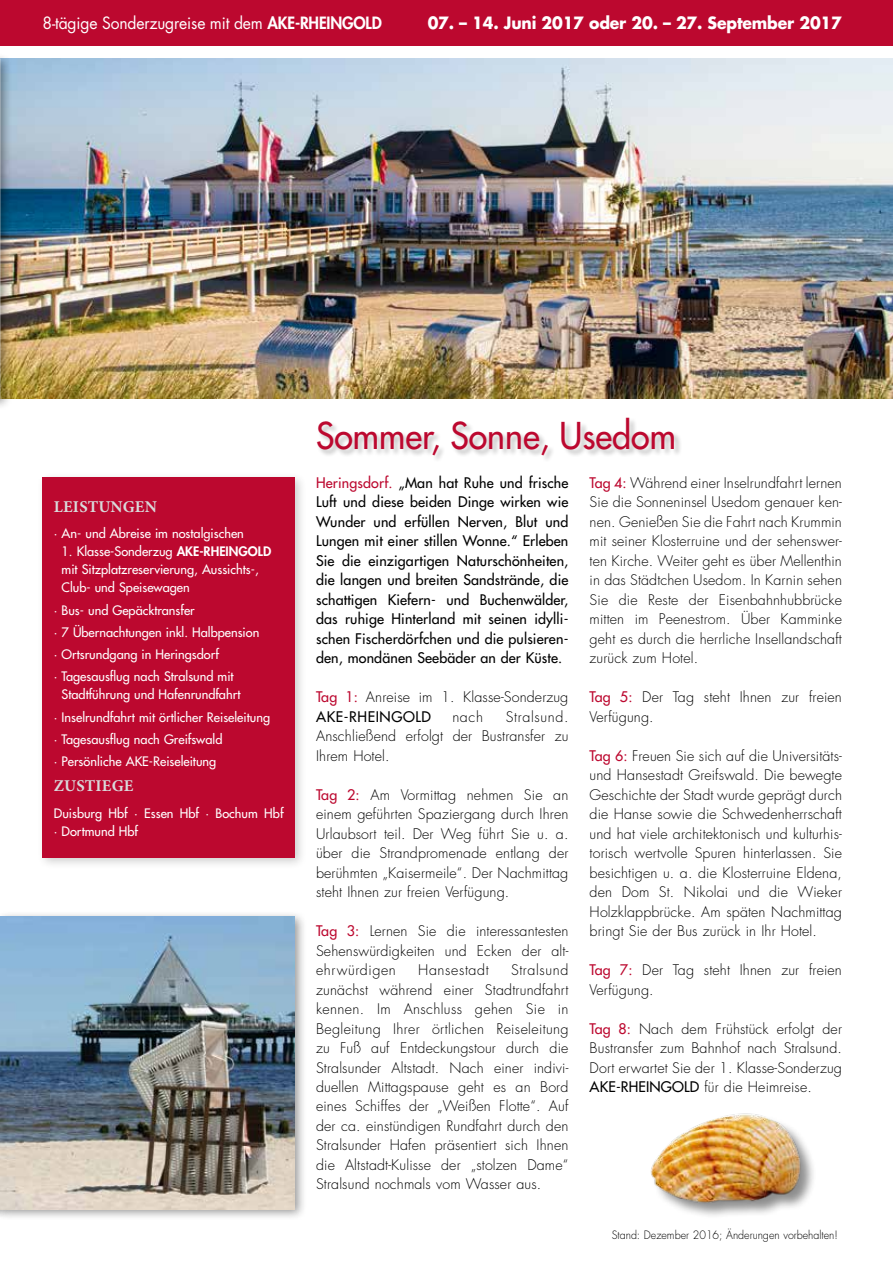
<style>
.page{position:relative;width:893px;height:1263px;background:#fff}
.page>*{position:absolute;margin:0;border:0;box-sizing:border-box;transform-origin:0 0}
.t1{font:500 36px "Futura Std";color:#bc082f;scale:.95 1}
.t2{font:16.5px "Futura Std";letter-spacing:-.01em;color:#fff;scale:.95 1}
.t3{font:700 16.5px "Futura Std";letter-spacing:-.01em;color:#fff;scale:.95 1}
.t4{font:700 16.5px "Minion Pro";letter-spacing:.01em;color:#d9dadb}
.t5{font:300 14.25px/19.5px "Futura Std";letter-spacing:.01em;color:#000;text-align:justify}
.t6{font:500 14.25px/19.5px "Futura Std";letter-spacing:.01em;color:#000;text-align:justify}
.t7{font:300 14.25px "Futura Std";letter-spacing:.04em;color:#000}
.t8{font:500 12.75px/22.2px "Futura Std";color:#fff}
.t9{font:300 11.25px "Futura Std";color:#000;scale:.95 1}
.s1{font-weight:800}
.s2{color:#bc082f}
.s3{font-weight:500;color:#bc082f}
.s4{font-weight:500}
</style>
<div class="page">
<div style="left:0;top:0;width:893px;height:45px;background:#bc082f"></div>
<img style="left:12px;top:58px;width:881px;height:341px">
<div style="left:317px;top:417px;width:366px;height:46px;background:#000;opacity:.25"></div>
<div style="left:36px;top:472px;width:271px;height:398px;background:#000;opacity:.2"></div>
<div style="left:43px;top:478px;width:252px;height:380px;background:#bc082f"></div>
<div style="left:0;top:53px;width:12px;height:358px;background:#000;opacity:.4"></div>
<img style="left:0;top:59px;width:1px;height:339px">
<div style="left:0;top:911px;width:307px;height:310px;background:#000;opacity:.4"></div>
<img style="left:0;top:917px;width:295px;height:292px">
<div style="left:651px;top:1113px;width:166px;height:107px;background:#000;opacity:.45"></div>
<img style="left:650px;top:1113px;width:153px;height:100px">
<p class="t2" style="left:43px;top:13px;width:359px">8-tägige Sonderzugreise mit dem <span class="s1">AKE-RHEINGOLD</span></p>
<p class="t3" style="left:428px;top:12px;width:438px">07. – 14. Juni 2017 oder 20. – 27. September 2017</p>
<p class="t4" style="left:54px;top:495px;width:105px">LEISTUNGEN</p>
<p class="t8" style="left:54px;top:523px;width:192px">· An- und Abreise im nostalgischen</p>
<p class="t8" style="left:62px;top:543px;width:211px;line-height:18px">1. Klasse-Sonderzug <span class="s1">AKE-RHEINGOLD </span>mit Sitzplatzreservierung, Aussichts-,<br>Club- und Speisewagen</p>
<p class="t8" style="left:54px;top:599px;width:207px">· Bus- und Gepäcktransfer<br>· 7 Übernachtungen inkl. Halbpension · Ortsrundgang in Heringsdorf<br>· Tagesausflug nach Stralsund mit</p>
<p class="t8" style="left:54px;top:684px;width:218px;text-indent:8px">Stadtführung und Hafenrundfahrt<br>· Inselrundfahrt mit örtlicher Reiseleitung · Tagesausflug nach Greifswald<br>· Persönliche AKE-Reiseleitung</p>
<p class="t4" style="left:54px;top:774px;width:81px">ZUSTIEGE</p>
<p class="t8" style="left:54px;top:804px;width:231px;line-height:18px">Duisburg Hbf ∙ Essen Hbf ∙ Bochum Hbf ∙ Dortmund Hbf</p>
<h1 class="t1" style="left:316px;top:413px;width:380px">Sommer, Sonne, Usedom</h1>
<p class="t6" style="left:316px;top:473px;width:254px"><span class="s2">Heringsdorf.</span> „Man hat Ruhe und frische Luft und diese beiden Dinge wirken wie Wunder und erfüllen Nerven, Blut und Lungen mit einer stillen Wonne.“ Erleben Sie die einzigartigen Naturschönheiten, die langen und breiten Sandstrände, die schattigen Kiefern- und Buchenwälder, das ruhige Hinterland mit seinen idylli&shy;schen Fischerdörfchen und die pulsieren&shy;den, mondänen Seebäder an der Küste.</p>
<p class="t5" style="left:316px;top:687px;width:254px"><span class="s3">Tag 1:</span> Anreise im 1. Klasse-Sonderzug<br><span class="s4">AKE-RHEINGOLD</span></p>
<p class="t5" style="left:316px;top:707px;width:254px;text-indent:190px">Stralsund.<br>Anschließend erfolgt der Bustransfer zu Ihrem Hotel.</p>
<p class="t5" style="left:316px;top:785px;width:254px"><span class="s3">Tag 2:</span> Am Vormittag nehmen Sie an einem geführten Spaziergang durch Ihren Urlaubsort teil. Der Weg führt Sie u. a. über die Strandpromenade entlang der berühmten „Kaisermeile“. Der Nachmittag steht Ihnen zur freien Verfügung.</p>
<p class="t5" style="left:316px;top:921px;width:254px"><span class="s3">Tag 3:</span> Lernen Sie die interessantesten Sehenswürdigkeiten und Ecken der alt&shy;ehrwürdigen</p>
<p class="t5" style="left:452px;top:707px;width:32px">nach</p>
<p class="t5" style="left:316px;top:960px;width:254px;text-indent:195px">Stralsund zunächst während einer Stadtrundfahrt kennen. Im Anschluss gehen Sie in Begleitung Ihrer örtlichen Reiseleitung zu Fuß auf Entdeckungstour durch die Stralsunder Altstadt. Nach einer indivi&shy;duellen Mittagspause geht es an Bord eines Schiffes der „Weißen Flotte“. Auf der ca. einstündigen Rundfahrt durch den Stralsunder Hafen präsentiert sich Ihnen die Altstadt-Kulisse der „stolzen Dame“ Stralsund nochmals vom Wasser aus.</p>
<p class="t7" style="left:418px;top:961px;width:72px">Hansestadt</p>
<p class="t5" style="left:590px;top:473px;width:254px"><span class="s3">Tag 4:</span> Während einer Inselrundfahrt lernen Sie die Sonneninsel Usedom genauer ken&shy;nen. Genießen Sie die Fahrt nach Krummin mit seiner Klosterruine und der sehenswer&shy;ten Kirche. Weiter geht es über Mellenthin in das Städtchen Usedom. In Karnin sehen Sie die Reste der Eisenbahnhubbrücke mitten im Peenestrom. Über Kamminke geht es durch die herrliche Insellandschaft zurück zum Hotel.</p>
<p class="t5" style="left:590px;top:687px;width:254px"><span class="s3">Tag 5:</span> Der Tag steht Ihnen zur freien<br>Verfügung.</p>
<p class="t5" style="left:590px;top:746px;width:254px"><span class="s3">Tag 6:</span> Freuen Sie sich auf die Universitäts&shy;und Hansestadt Greifswald. Die bewegte Geschichte der Stadt wurde geprägt durch die Hanse sowie die Schwedenherrschaft und hat viele architektonisch und kulturhis&shy;torisch wertvolle Spuren hinterlassen. Sie besichtigen u. a. die Klosterruine Eldena, den Dom St. Nikolai und die Wieker Holzklappbrücke. Am späten Nachmittag bringt Sie der Bus zurück in Ihr Hotel.</p>
<p class="t5" style="left:590px;top:960px;width:254px"><span class="s3">Tag 7:</span> Der Tag steht Ihnen zur freien<br>Verfügung.</p>
<p class="t5" style="left:590px;top:1019px;width:254px"><span class="s3">Tag 8:</span> Nach dem Frühstück erfolgt der Bustransfer zum Bahnhof nach Stralsund.<br>Dort erwartet Sie der 1. Klasse-Sonderzug <span class="s4">AKE-RHEINGOLD</span> für die Heimreise.</p>
<p class="t9" style="left:612px;top:1228px;width:240px">Stand: Dezember 2016; Änderungen vorbehalten!</p>
</div>
